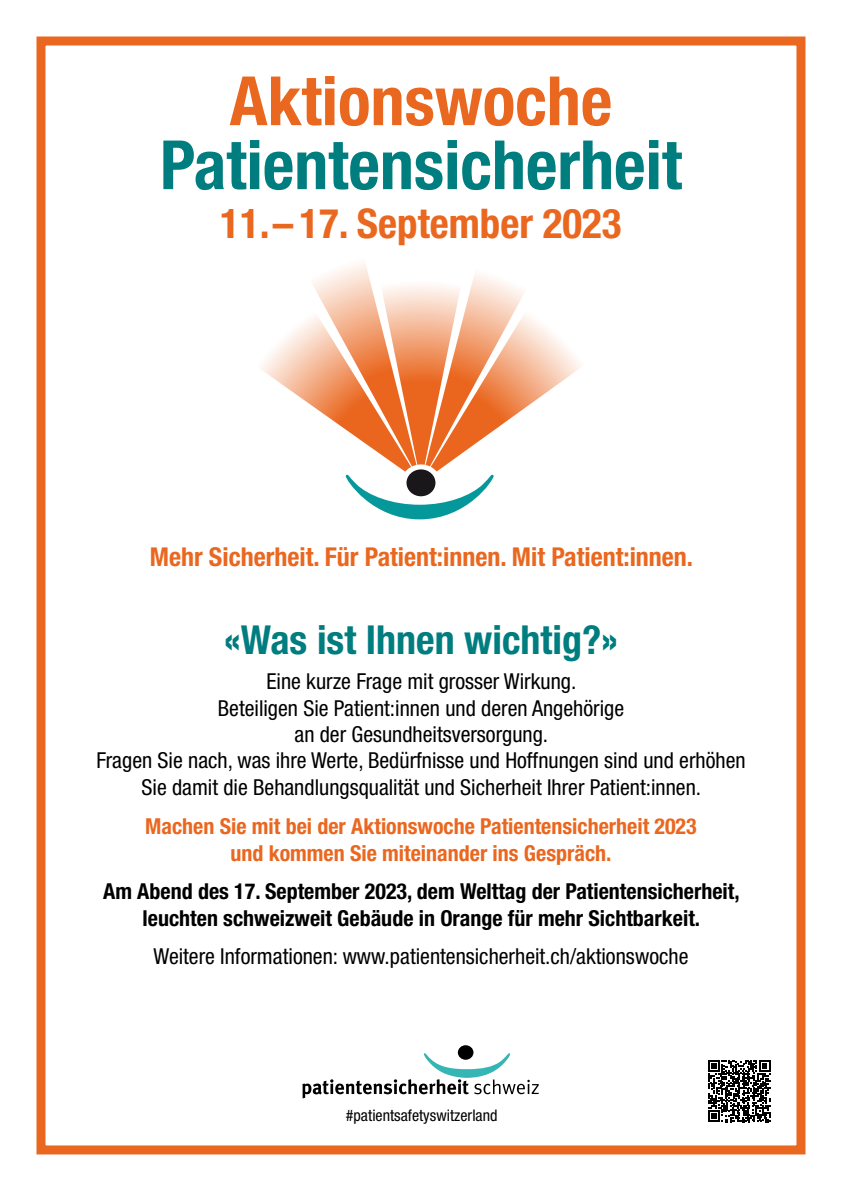
<style>
.page{position:relative;width:842px;height:1191px;background:#fff}
.page>*{position:absolute;margin:0;border:0;box-sizing:border-box;transform-origin:0 0}
.t1{font:700 condensed 68px "Helvetica Neue LT Std";color:#007d7f}
.t2{font:700 condensed 68px "Helvetica Neue LT Std";color:#ea671f}
.t3{font:700 condensed 41px "Helvetica Neue LT Std";color:#ea671f}
.t4{font:700 condensed 40px "Helvetica Neue LT Std";color:#007d7f}
.t5{font:700 condensed 26px "Helvetica Neue LT Std";color:#ea671f}
.t6{font:condensed 22px/26.5px "Helvetica Neue LT Std";color:#000;text-align:center}
.t7{font:700 condensed 22px/27px "Helvetica Neue LT Std";color:#000;text-align:center}
.t8{font:700 condensed 22px/27px "Helvetica Neue LT Std";color:#ea671f;text-align:center}
.t9{font:condensed 16px "Helvetica Neue LT Std";color:#000}
</style>
<div class="page">
<div style="left:36px;top:36px;width:769px;height:1118px;border:9px solid #ea671f"></div>
<svg style="left:261px;top:262px;width:320px;height:257px"></svg>
<div style="left:401px;top:464px;width:40px;height:37px;background:#fff;border-radius:50%"></div>
<div style="left:406px;top:469px;width:29px;height:27px;background:#1a171b;border-radius:50%"></div>
<svg style="left:708px;top:1060px;width:62px;height:62px"></svg>
<svg style="left:302px;top:1053px;width:237px;height:45px"></svg>
<div style="left:458px;top:1045px;width:15px;height:14px;background:#000;border-radius:50%"></div>
<h1 class="t2" style="left:230px;top:60px;width:384px">Aktionswoche</h1>
<h1 class="t1" style="left:160px;top:124px;width:523px">Patientensicherheit</h1>
<h2 class="t3" style="left:220px;top:199px;width:403px">11.– 17. September 2023</h2>
<p class="t5" style="left:150px;top:541px;width:545px">Mehr Sicherheit. Für Patient:innen. Mit Patient:innen.</p>
<h3 class="t4" style="left:224px;top:615px;width:396px">«Was ist Ihnen wichtig?»</h3>
<p class="t6" style="left:96px;top:668px;width:651px">Eine kurze Frage mit grosser Wirkung.<br>Beteiligen Sie Patient:innen und deren Angehörige<br>an der Gesundheitsversorgung.<br>Fragen Sie nach, was ihre Werte, Bedürfnisse und Hoffnungen sind und erhöhen Sie damit die Behandlungsqualität und Sicherheit Ihrer Patient:innen.</p>
<p class="t8" style="left:145px;top:812px;width:553px">Machen Sie mit bei der Aktionswoche Patientensicherheit 2023 und kommen Sie miteinander ins Gespräch.</p>
<p class="t7" style="left:103px;top:877px;width:638px">Am Abend des 17. September 2023, dem Welttag der Patientensicherheit, leuchten schweizweit Gebäude in Orange für mehr Sichtbarkeit.</p>
<p class="t6" style="left:153px;top:943px;width:536px">Weitere Informationen: www.patientensicherheit.ch/aktionswoche</p>
<p class="t9" style="left:346px;top:1106px;width:153px">#patientsafetyswitzerland</p>
</div>
